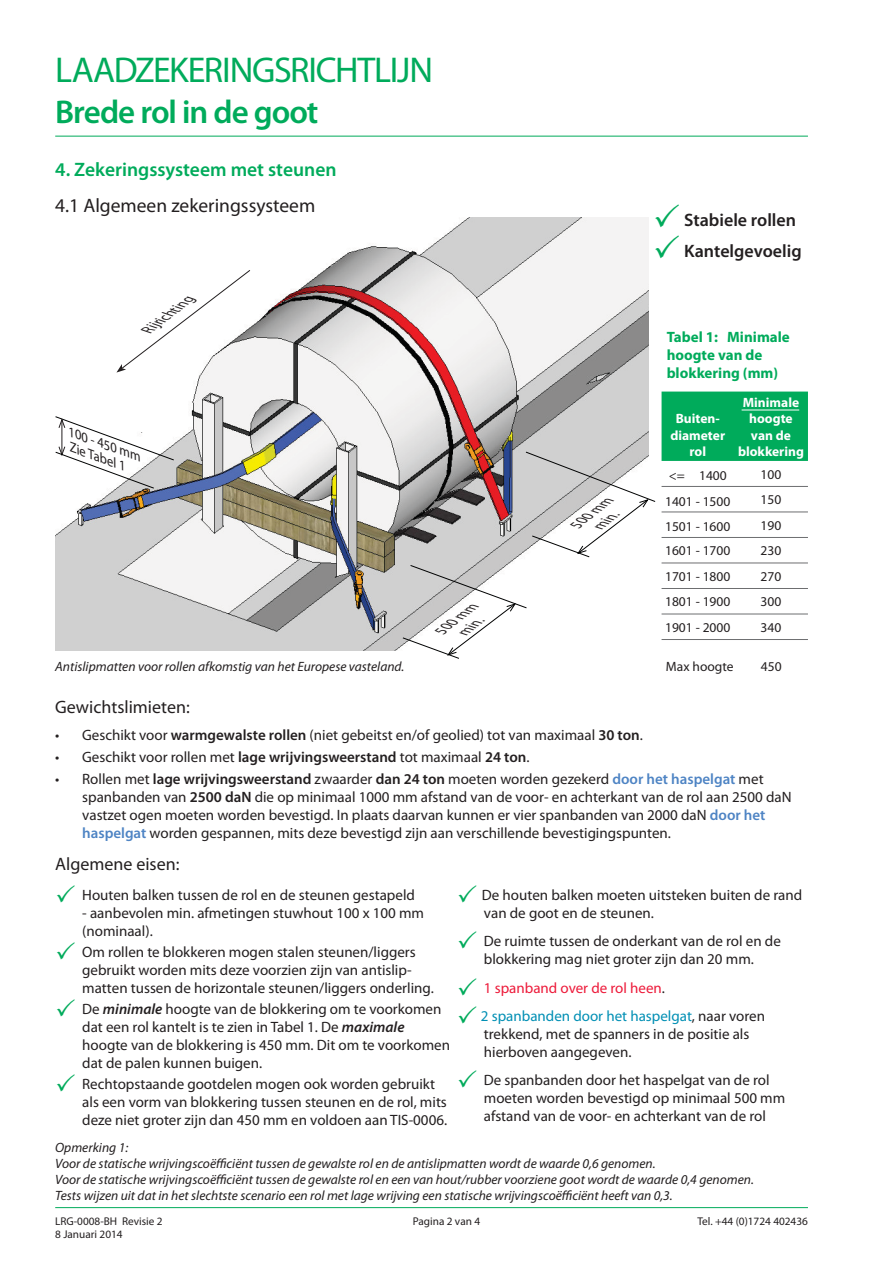
<style>
.page{position:relative;width:893px;height:1263px;background:#fff}
.page>*{position:absolute;margin:0;border:0;box-sizing:border-box;transform-origin:0 0}
.t1{font:36px "Myriad Pro";letter-spacing:-.03em;color:#00ab5b}
.t2{font:600 33px "Myriad Pro";letter-spacing:-.03em;color:#00ab5b}
.t3{font:600 19.5px "Myriad Pro";color:#00ab5b}
.t4{font:19.5px "Myriad Pro";color:#231f20}
.t5{font:18px "Myriad Pro";color:#231f20}
.t6{font:600 18px/31.2px "Myriad Pro";color:#231f20}
.t7{font:15px/18px "Myriad Pro";color:#231f20}
.t8{font:15px/28.2px "Myriad Pro";color:#008fb4}
.t9{font:700 15px/18px "Myriad Pro";color:#00ab5b}
.t10{font:italic 13.5px/16.2px "Myriad Pro";color:#231f20}
.t11{font:13.5px "Myriad Pro";color:#231f20}
.t12{font:italic 13.5px/14.7px "Myriad Pro";color:#231f20}
.t13{font:700 13.5px/16.2px "Myriad Pro";color:#fff;text-align:center}
.t14{font:11.25px "Myriad Pro";color:#231f20}
.s1{font-weight:600}
.s2{font-weight:600;color:#4e84c4}
.s3{font-weight:600;font-style:italic}
.s4{color:#ed1a3a}
.s5{color:#231f20}
</style>
<div class="page">
<hr style="left:55px;top:1207px;width:753px;height:1px;background:#00ab5b">
<hr style="left:55px;top:136px;width:753px;height:1px;background:#00ab5b">
<img style="left:55px;top:218px;width:593px;height:433px">
<svg style="left:116px;top:269px;width:135px;height:104px"></svg>
<svg style="left:525px;top:452px;width:130px;height:105px"></svg>
<svg style="left:402px;top:565px;width:125px;height:94px"></svg>
<svg style="left:55px;top:416px;width:119px;height:73px"></svg>
<div style="left:661px;top:392px;width:147px;height:69px;background:#00ab5b"></div>
<hr style="left:661px;top:486px;width:147px;height:1px;background:#6d6e70">
<hr style="left:661px;top:512px;width:147px;height:1px;background:#6d6e70">
<hr style="left:661px;top:537px;width:147px;height:1px;background:#6d6e70">
<hr style="left:661px;top:563px;width:147px;height:1px;background:#6d6e70">
<hr style="left:661px;top:588px;width:147px;height:1px;background:#6d6e70">
<hr style="left:661px;top:614px;width:147px;height:1px;background:#6d6e70">
<hr style="left:661px;top:639px;width:147px;height:1px;background:#6d6e70">
<hr style="left:741px;top:410px;width:58px;height:1px;background:#fff">
<h1 class="t1" style="left:55px;top:57px;width:379px">LAADZEKERINGSRICHTLIJN</h1>
<h2 class="t2" style="left:55px;top:100px;width:265px">Brede rol in de goot</h2>
<h3 class="t3" style="left:55px;top:162px;width:283px">4. Zekeringssysteem met steunen</h3>
<h3 class="t4" style="left:55px;top:198px;width:262px">4.1 Algemeen zekeringssysteem</h3>
<p class="t12" style="left:143px;top:325px;width:59px;rotate:-37deg">Rijrichting</p>
<p class="t12" style="left:72px;top:426px;width:78px;rotate:20deg">100 - 450 mm</p>
<p class="t12" style="left:73px;top:441px;width:61px;rotate:20deg">Zie Tabel 1</p>
<p class="t10" style="left:55px;top:660px;width:351px">Antislipmatten voor rollen afkomstig van het Europese vasteland.</p>
<p class="t12" style="left:450px;top:615px;width:31px;text-indent:-17px;rotate:-38deg">500 mm min.</p>
<p class="t12" style="left:585px;top:509px;width:31px;text-indent:-17px;rotate:-38deg">500 mm min.</p>
<p class="t6" style="left:684px;top:205px;width:119px">Stabiele rollen<br>Kantelgevoelig</p>
<p class="t9" style="left:667px;top:329px;width:125px">Tabel 1: Minimale hoogte van de blokkering (mm)</p>
<p class="t13" style="left:670px;top:412px;width:56px">Buiten&shy;diameter rol</p>
<p class="t13" style="left:738px;top:396px;width:67px">Minimale hoogte van de blokkering</p>
<p class="t11" style="left:669px;top:471px;width:60px">&lt;= 1400</p>
<p class="t11" style="left:760px;top:469px;width:22px">100</p>
<p class="t11" style="left:665px;top:496px;width:67px">1401 - 1500</p>
<p class="t11" style="left:760px;top:495px;width:22px">150</p>
<p class="t11" style="left:665px;top:522px;width:67px">1501 - 1600</p>
<p class="t11" style="left:760px;top:520px;width:22px">190</p>
<p class="t11" style="left:665px;top:546px;width:67px">1601 - 1700</p>
<p class="t11" style="left:760px;top:546px;width:22px">230</p>
<p class="t11" style="left:665px;top:571px;width:67px">1701 - 1800</p>
<p class="t11" style="left:760px;top:571px;width:22px">270</p>
<p class="t11" style="left:665px;top:597px;width:67px">1801 - 1900</p>
<p class="t11" style="left:760px;top:597px;width:22px">300</p>
<p class="t11" style="left:665px;top:622px;width:67px">1901 - 2000</p>
<p class="t11" style="left:760px;top:622px;width:22px">340</p>
<p class="t11" style="left:666px;top:662px;width:69px">Max hoogte</p>
<p class="t11" style="left:761px;top:662px;width:22px">450</p>
<p class="t5" style="left:55px;top:700px;width:136px">Gewichtslimieten:</p>
<p class="t7" style="left:55px;top:726px;width:589px">• Geschikt voor <span class="s1">warmgewalste rollen</span> (niet gebeitst en/of geolied) tot van maximaal <span class="s1">30 ton</span>.</p>
<p class="t7" style="left:55px;top:749px;width:476px">• Geschikt voor rollen met <span class="s1">lage wrijvingsweerstand</span> tot maximaal <span class="s1">24 ton</span>.</p>
<p class="t7" style="left:82px;top:771px;width:711px;text-indent:-27px">• Rollen met <span class="s1">lage wrijvingsweerstand</span> zwaarder <span class="s1">dan 24 ton</span> moeten worden gezekerd <span class="s2">door het haspelgat</span> met spanbanden van <span class="s1">2500 daN</span> die op minimaal 1000 mm afstand van de voor- en achterkant van de rol aan 2500 daN vastzet ogen moeten worden bevestigd. In plaats daarvan kunnen er vier spanbanden van 2000 daN <span class="s2">door het haspelgat</span> worden gespannen, mits deze bevestigd zijn aan verschillende bevestigingspunten.</p>
<p class="t5" style="left:55px;top:857px;width:126px">Algemene eisen:</p>
<p class="t7" style="left:82px;top:887px;width:334px">Houten balken tussen de rol en de steunen gestapeld</p>
<p class="t7" style="left:82px;top:905px;width:343px">- aanbevolen min. afmetingen stuwhout 100 x 100 mm (nominaal).</p>
<p class="t7" style="left:82px;top:944px;width:353px">Om rollen te blokkeren mogen stalen steunen/liggers gebruikt worden mits deze voorzien zijn van antislip&shy;matten tussen de horizontale steunen/liggers onderling.</p>
<p class="t7" style="left:82px;top:1001px;width:369px">De <span class="s3">minimale</span> hoogte van de blokkering om te voorkomen dat een rol kantelt is te zien in Tabel 1. De <span class="s3">maximale </span>hoogte van de blokkering is 450 mm. Dit om te voorkomen dat de palen kunnen buigen.</p>
<p class="t7" style="left:82px;top:1076px;width:366px">Rechtopstaande gootdelen mogen ook worden gebruikt als een vorm van blokkering tussen steunen en de rol, mits deze niet groter zijn dan 450 mm en voldoen aan TIS-0006.</p>
<p class="t7" style="left:482px;top:887px;width:322px">De houten balken moeten uitsteken buiten de rand van de goot en de steunen.</p>
<p class="t7" style="left:484px;top:933px;width:298px">De ruimte tussen de onderkant van de rol en de blokkering mag niet groter zijn dan 20 mm.</p>
<p class="t8" style="left:481px;top:975px;width:286px"><span class="s4">1 spanband over de rol heen</span><span class="s5">.<br></span>2 spanbanden door het haspelgat<span class="s5">, naar voren</span></p>
<p class="t7" style="left:484px;top:1026px;width:267px">trekkend, met de spanners in de positie als hierboven aangegeven.</p>
<p class="t7" style="left:484px;top:1072px;width:303px">De spanbanden door het haspelgat van de rol moeten worden bevestigd op minimaal 500 mm afstand van de voor- en achterkant van de rol</p>
<p class="t10" style="left:55px;top:1140px;width:700px">Opmerking 1:<br>Voor de statische wrijvingscoëfficiënt tussen de gewalste rol en de antislipmatten wordt de waarde 0,6 genomen.<br>Voor de statische wrijvingscoëfficiënt tussen de gewalste rol en een van hout/rubber voorziene goot wordt de waarde 0,4 genomen.<br>Tests wijzen uit dat in het slechtste scenario een rol met lage wrijving een statische wrijvingscoëfficiënt heeft van 0,3.</p>
<p class="t14" style="left:55px;top:1217px;width:109px">LRG-0008-BH Revisie 2</p>
<p class="t14" style="left:413px;top:1217px;width:69px">Pagina 2 van 4</p>
<p class="t14" style="left:55px;top:1230px;width:69px">8 Januari 2014</p>
<p class="t14" style="left:697px;top:1217px;width:112px">Tel. +44 (0)1724 402436</p>
</div>
